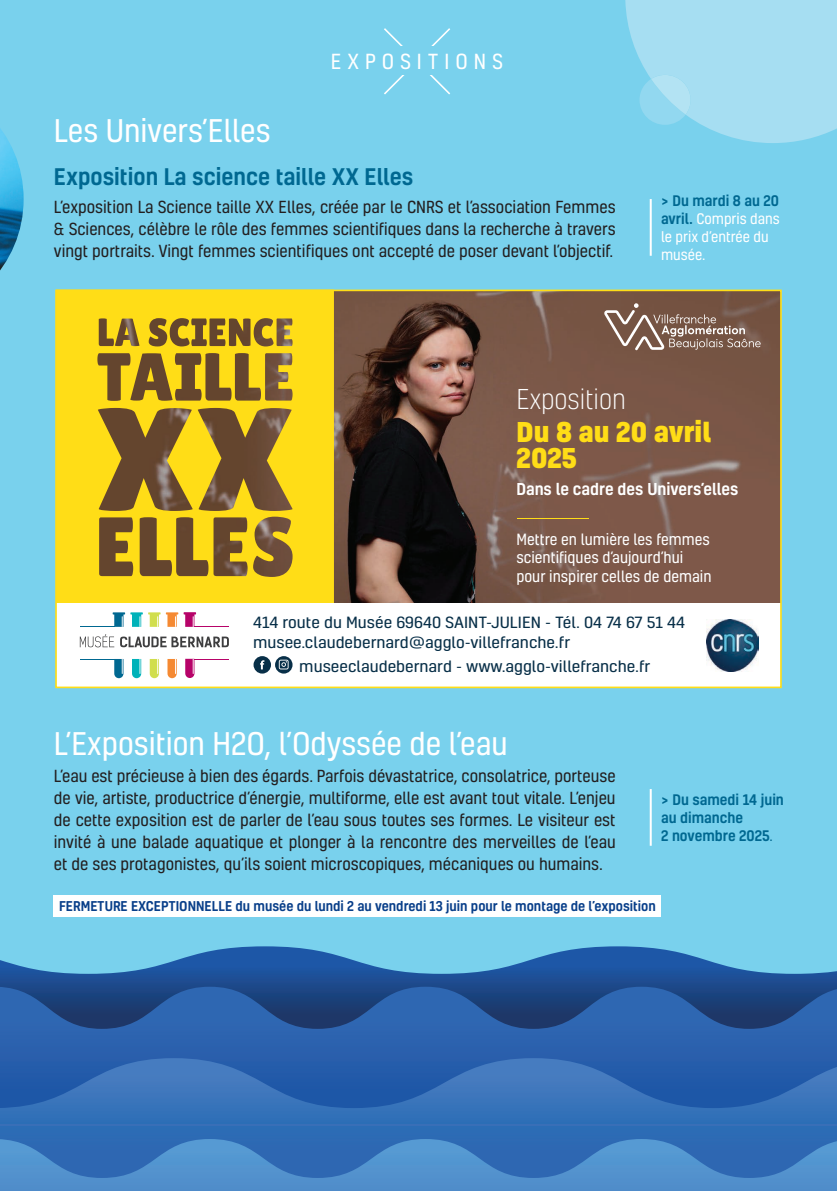
<style>
.page{position:relative;width:837px;height:1191px;background:#fff}
.page>*{position:absolute;margin:0;border:0;box-sizing:border-box;transform-origin:0 0}
.t1{font:30px "Kelson";color:#fff}
.t2{font:800 26.2px/26.2px "Kelson";color:#ffdd17}
.t3{font:300 26.2px "Kelson";color:#fff}
.t4{font:500 22px "Kelson";color:#006891}
.t5{font:20px "Kelson";color:#fff}
.t6{font:16px/22px "Kelson";color:#231f20;text-align:justify}
.t7{font:500 15.8px "Kelson";color:#fff}
.t8{font:14.8px/20px "Kelson";color:#082f48;scale:1.11 1}
.t9{font:14.8px/18.4px "Kelson";color:#fff}
.t10{font:14px/18px "Kelson";color:#fff}
.t11{font:500 14px/18px "Kelson";color:#006891}
.t12{font:500 13px "Kelson";color:#083e89}
.s1{font-weight:500;color:#006891}
.s2{font-weight:400}
</style>
<div class="page">
<div style="left:0;top:0;width:836px;height:1191px;background:#79d1ed"></div>
<svg style="left:0;top:946px;width:836px;height:40px"></svg>
<svg style="left:0;top:986px;width:836px;height:72px;background:#27589d"></svg>
<svg style="left:0;top:1058px;width:836px;height:81px;background:#2f6ab3"></svg>
<svg style="left:0;top:1139px;width:836px;height:52px;background:#4481c3"></svg>
<svg style="left:625px;top:0;width:211px;height:143px;background:#9fdcf1"></svg>
<div style="left:54px;top:895px;width:606px;height:22px;background:#fff"></div>
<img style="left:334px;top:292px;width:444px;height:311px">
<svg style="left:58px;top:292px;width:276px;height:311px;background:#cbab21"></svg>
<div style="left:56px;top:603px;width:724px;height:84px;background:#fff"></div>
<hr style="left:80px;top:626px;width:35px;height:1px;background:#006891">
<hr style="left:80px;top:659px;width:35px;height:1px;background:#006891">
<hr style="left:194px;top:626px;width:35px;height:1px;background:#b70369">
<hr style="left:194px;top:659px;width:35px;height:1px;background:#b70369">
<svg style="left:80px;top:634px;width:34px;height:13px"></svg>
<svg style="left:120px;top:636px;width:109px;height:11px"></svg>
<svg style="left:114px;top:659px;width:9px;height:19px"></svg>
<svg style="left:132px;top:659px;width:9px;height:19px"></svg>
<svg style="left:113px;top:612px;width:47px;height:15px"></svg>
<svg style="left:150px;top:659px;width:9px;height:19px"></svg>
<svg style="left:167px;top:659px;width:10px;height:19px"></svg>
<svg style="left:185px;top:659px;width:9px;height:19px"></svg>
<svg style="left:166px;top:612px;width:30px;height:15px"></svg>
<svg style="left:253px;top:656px;width:39px;height:17px"></svg>
<img style="left:706px;top:620px;width:52px;height:51px">
<svg style="left:604px;top:303px;width:156px;height:47px;background:#8a6e61"></svg>
<hr style="left:516px;top:518px;width:72px;height:1px;background:#ffdd17">
<div style="left:55px;top:289px;width:726px;height:399px;border:2px solid #ffdd17"></div>
<svg style="left:384px;top:28px;width:66px;height:67px"></svg>
<div style="left:336px;top:47px;width:161px;height:28px;background:#79d1ed"></div>
<hr style="left:649px;top:199px;width:2px;height:57px;background:#fff">
<hr style="left:649px;top:789px;width:2px;height:56px;background:#fff">
<img style="left:0;top:128px;width:24px;height:143px">
<p class="t5" style="left:331px;top:48px;width:174px">EXPOSITIONS</p>
<h1 class="t1" style="left:54px;top:111px;width:218px">Les Univers’Elles</h1>
<h3 class="t4" style="left:54px;top:162px;width:361px">Exposition La science taille XX Elles</h3>
<p class="t6" style="left:54px;top:196px;width:563px">L’exposition La Science taille XX Elles, créée par le CNRS et l’association Femmes &amp; Sciences, célèbre le rôle des femmes scientifiques dans la recherche à travers vingt portraits. Vingt femmes scientifiques ont accepté de poser devant l’objectif.</p>
<p class="t10" style="left:660px;top:191px;width:120px"><span class="s1">&gt; Du mardi 8 au 20 avril.</span> Compris dans le prix d’entrée du musée.</p>
<h2 class="t3" style="left:516px;top:382px;width:111px">Exposition</h2>
<h2 class="t2" style="left:516px;top:418px;width:196px">Du 8 au 20 avril<br>2025</h2>
<p class="t7" style="left:516px;top:478px;width:223px">Dans le cadre des Univers’elles</p>
<p class="t9" style="left:516px;top:529px;width:196px">Mettre en lumière les femmes scientifiques d’aujourd’hui pour inspirer celles de demain</p>
<p class="t8" style="left:253px;top:612px;width:390px">414 route du Musée 69640 SAINT-JULIEN - Tél. 04 74 67 51 44 musee.claudebernard@agglo-villefranche.fr</p>
<p class="t8" style="left:299px;top:656px;width:318px">museeclaudebernard - www.agglo-villefranche.fr</p>
<h1 class="t1" style="left:54px;top:723px;width:455px">L’Exposition H2O, l’Odyssée de l’eau</h1>
<p class="t6" style="left:54px;top:765px;width:563px">L’eau est précieuse à bien des égards. Parfois dévastatrice, consolatrice, porteuse de vie, artiste, productrice d’énergie, multiforme, elle est avant tout vitale. L’enjeu de cette exposition est de parler de l’eau sous toutes ses formes. Le visiteur est invité à une balade aquatique et plonger à la rencontre des merveilles de l’eau et de ses protagonistes, qu’ils soient microscopiques, mécaniques ou humains.</p>
<p class="t12" style="left:59px;top:897px;width:598px">FERMETURE EXCEPTIONNELLE du musée du lundi 2 au vendredi 13 juin pour le montage de l’exposition</p>
<p class="t11" style="left:660px;top:790px;width:124px">&gt; Du samedi 14 juin au dimanche<br>2 novembre 2025<span class="s2">.</span></p>
</div>
